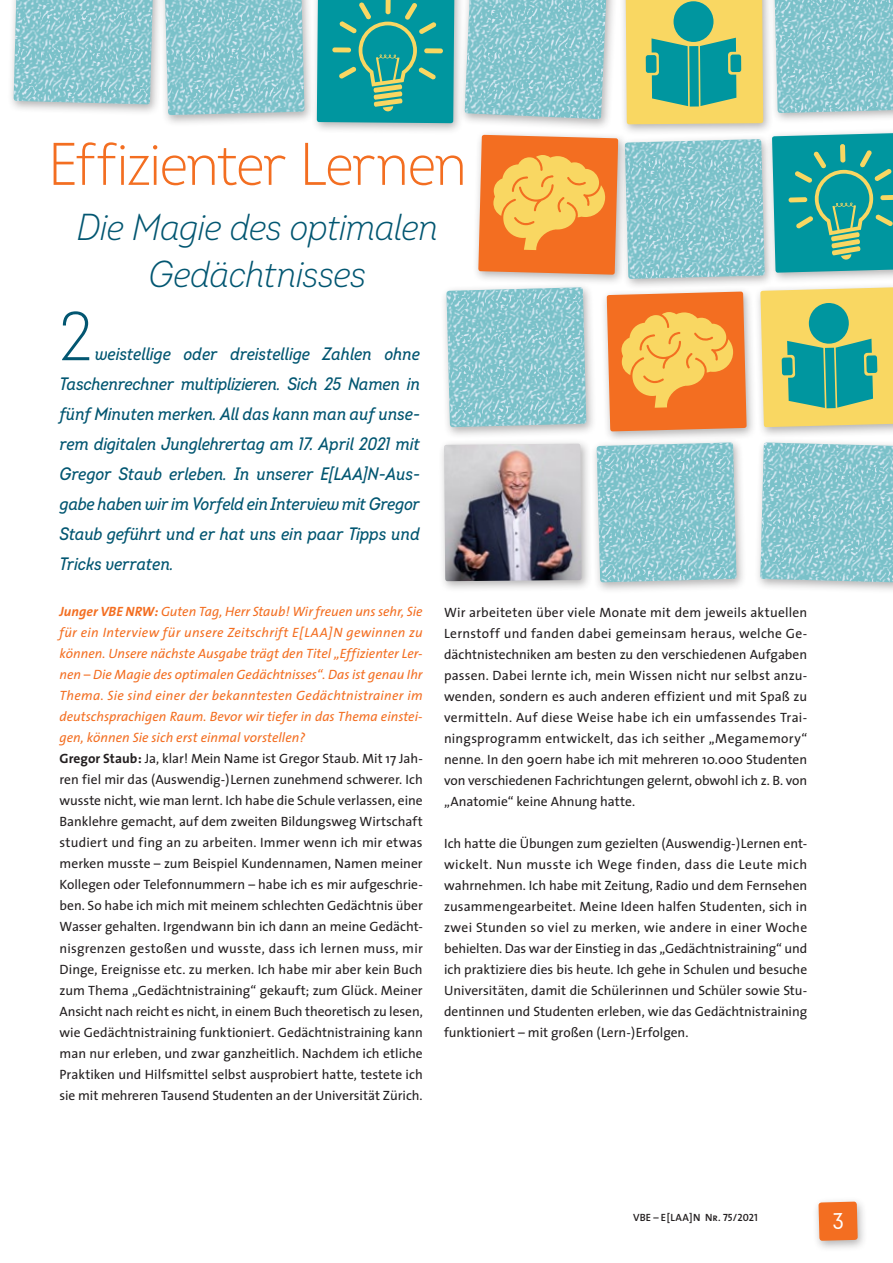
<style>
.page{position:relative;width:893px;height:1263px;background:#fff}
.page>*{position:absolute;margin:0;border:0;box-sizing:border-box;transform-origin:0 0}
.t1{font:300 69px "Intro Cond";color:#025671}
.t2{font:300 60px "Intro Cond";letter-spacing:-.015em;color:#f36e21}
.t3{font:italic 300 37.5px/46.5px "Intro Cond";letter-spacing:-.01em;color:#025671;text-align:center}
.t4{font:italic 500 18px/30px "Intro Cond";color:#025671;text-align:justify}
.t5{font:13.5px/21px "The Sans";color:#231f20;text-align:justify}
.t6{font:10.5px "The Sans Semi Bold Caps";letter-spacing:.01em;color:#231f20}
.s1{font-weight:700;font-style:italic;color:#f36e21}
.s2{font-style:italic;color:#f36e21}
.s3{font-weight:700}
</style>
<div class="page">
<div style="left:812px;top:1196px;width:56px;height:56px;background:#231f20;opacity:.34"></div>
<div style="left:438px;top:438px;width:154px;height:155px;background:#231f20;opacity:.34"></div>
<img style="left:444px;top:444px;width:138px;height:137px">
<div style="left:768px;top:0;width:125px;height:124px;background:#231f20;opacity:.34"></div>
<img style="left:775px;top:0;width:118px;height:113px">
<div style="left:590px;top:437px;width:157px;height:157px;background:#231f20;opacity:.34"></div>
<img style="left:597px;top:442px;width:140px;height:140px">
<div style="left:754px;top:437px;width:139px;height:157px;background:#231f20;opacity:.34"></div>
<img style="left:760px;top:442px;width:133px;height:140px">
<div style="left:440px;top:282px;width:157px;height:156px;background:#231f20;opacity:.34"></div>
<img style="left:446px;top:287px;width:140px;height:140px">
<div style="left:618px;top:134px;width:157px;height:156px;background:#231f20;opacity:.34"></div>
<img style="left:629px;top:139px;width:136px;height:140px">
<div style="left:459px;top:0;width:158px;height:130px;background:#231f20;opacity:.34"></div>
<img style="left:465px;top:0;width:141px;height:119px">
<div style="left:158px;top:0;width:157px;height:126px;background:#231f20;opacity:.34"></div>
<img style="left:165px;top:0;width:140px;height:115px">
<div style="left:7px;top:0;width:157px;height:116px;background:#231f20;opacity:.34"></div>
<img style="left:14px;top:0;width:139px;height:104px">
<div style="left:766px;top:127px;width:127px;height:157px;background:#231f20;opacity:.34"></div>
<svg style="left:772px;top:133px;width:121px;height:140px;background:#26a09a"></svg>
<div style="left:310px;top:0;width:155px;height:135px;background:#231f20;opacity:.34"></div>
<svg style="left:317px;top:0;width:137px;height:123px;background:#1f9e97"></svg>
<div style="left:600px;top:286px;width:157px;height:157px;background:#231f20;opacity:.34"></div>
<svg style="left:607px;top:291px;width:140px;height:140px;background:#f49640"></svg>
<div style="left:472px;top:129px;width:157px;height:157px;background:#231f20;opacity:.34"></div>
<svg style="left:478px;top:135px;width:140px;height:140px;background:#f49640"></svg>
<div style="left:754px;top:282px;width:139px;height:156px;background:#231f20;opacity:.34"></div>
<svg style="left:760px;top:287px;width:133px;height:140px;background:#a8c27a"></svg>
<div style="left:782px;top:357px;width:11px;height:18px;background:#00969f;border-radius:3px"></div>
<div style="left:866px;top:355px;width:11px;height:18px;background:#00969f;border-radius:3px"></div>
<div style="left:619px;top:0;width:155px;height:136px;background:#231f20;opacity:.34"></div>
<svg style="left:626px;top:0;width:137px;height:124px;background:#a1c078"></svg>
<div style="left:646px;top:55px;width:11px;height:18px;background:#00969f;border-radius:2px"></div>
<div style="left:730px;top:54px;width:11px;height:18px;background:#00969f;border-radius:2px"></div>
<svg style="left:818px;top:1201px;width:40px;height:40px;background:#f17832"></svg>
<h2 class="t2" style="left:49px;top:129px;width:419px">Effizienter Lernen</h2>
<h3 class="t3" style="left:77px;top:204px;width:363px">Die Magie des optimalen<br>Gedächtnisses</h3>
<h1 class="t1" style="left:60px;top:296px;width:34px">2</h1>
<p class="t4" style="left:60px;top:339px;width:362px;text-indent:35px">weistellige oder dreistellige Zahlen ohne Taschenrechner multiplizieren. Sich 25 Namen in fünf Minuten merken. All das kann man auf unse&shy;rem digitalen Junglehrertag am 17. April 2021 mit Gregor Staub erleben. In unserer E[LAA]N-Aus&shy;gabe haben wir im Vorfeld ein Interview mit Gregor Staub geführt und er hat uns ein paar Tipps und Tricks verraten.</p>
<p class="t5" style="left:60px;top:601px;width:365px;text-align:left"><span class="s1">Junger VBE NRW:</span> <span class="s2">Guten Tag, Herr Staub! Wir freuen uns sehr, Sie für ein Interview für unsere Zeitschrift E[LAA]N gewinnen zu können. Unsere nächste Ausgabe trägt den Titel „Effizienter Ler&shy;nen – Die Magie des optimalen Gedächtnisses“. Das ist genau Ihr Thema. Sie sind einer der bekanntesten Gedächtnistrainer im deutschsprachigen Raum. Bevor wir tiefer in das Thema einstei&shy;gen, können Sie sich erst einmal vorstellen?<br></span><span class="s3">Gregor Staub:</span> Ja, klar! Mein Name ist Gregor Staub. Mit 17 Jah&shy;ren fiel mir das (Auswendig-)Lernen zunehmend schwerer. Ich wusste nicht, wie man lernt. Ich habe die Schule verlassen, eine Banklehre gemacht, auf dem zweiten Bildungsweg Wirtschaft studiert und fing an zu arbeiten. Immer wenn ich mir etwas merken musste – zum Beispiel Kundennamen, Namen meiner Kollegen oder Telefonnummern – habe ich es mir aufgeschrie&shy;ben. So habe ich mich mit meinem schlechten Gedächtnis über Wasser gehalten. Irgendwann bin ich dann an meine Gedächt&shy;nisgrenzen gestoßen und wusste, dass ich lernen muss, mir Dinge, Ereignisse etc. zu merken. Ich habe mir aber kein Buch zum Thema „Gedächtnistraining“ gekauft; zum Glück. Meiner Ansicht nach reicht es nicht, in einem Buch theoretisch zu lesen, wie Gedächtnistraining funktioniert. Gedächtnistraining kann man nur erleben, und zwar ganzheitlich. Nachdem ich etliche Praktiken und Hilfsmittel selbst ausprobiert hatte, testete ich sie mit mehreren Tausend Studenten an der Universität Zürich.</p>
<p class="t5" style="left:444px;top:601px;width:365px">Wir arbeiteten über viele Monate mit dem jeweils aktuellen Lernstoff und fanden dabei gemeinsam heraus, welche Ge&shy;dächtnistechniken am besten zu den verschiedenen Aufgaben passen. Dabei lernte ich, mein Wissen nicht nur selbst anzu&shy;wenden, sondern es auch anderen effizient und mit Spaß zu vermitteln. Auf diese Weise habe ich ein umfassendes Trai&shy;ningsprogramm entwickelt, das ich seither „Megamemory“ nenne. In den 90ern habe ich mit mehreren 10.000 Studenten von verschiedenen Fachrichtungen gelernt, obwohl ich z. B. von „Anatomie“ keine Ahnung hatte.</p>
<p class="t5" style="left:444px;top:832px;width:365px">Ich hatte die Übungen zum gezielten (Auswendig-)Lernen ent&shy;wickelt. Nun musste ich Wege finden, dass die Leute mich wahrnehmen. Ich habe mit Zeitung, Radio und dem Fernsehen zusammengearbeitet. Meine Ideen halfen Studenten, sich in zwei Stunden so viel zu merken, wie andere in einer Woche behielten. Das war der Einstieg in das „Gedächtnistraining“ und ich praktiziere dies bis heute. Ich gehe in Schulen und besuche Universitäten, damit die Schülerinnen und Schüler sowie Stu&shy;dentinnen und Studenten erleben, wie das Gedächtnistraining funktioniert – mit großen (Lern-)Erfolgen.</p>
<p class="t6" style="left:633px;top:1208px;width:126px">VBE – E[LAA]N Nr. 75/2021</p>
</div>
